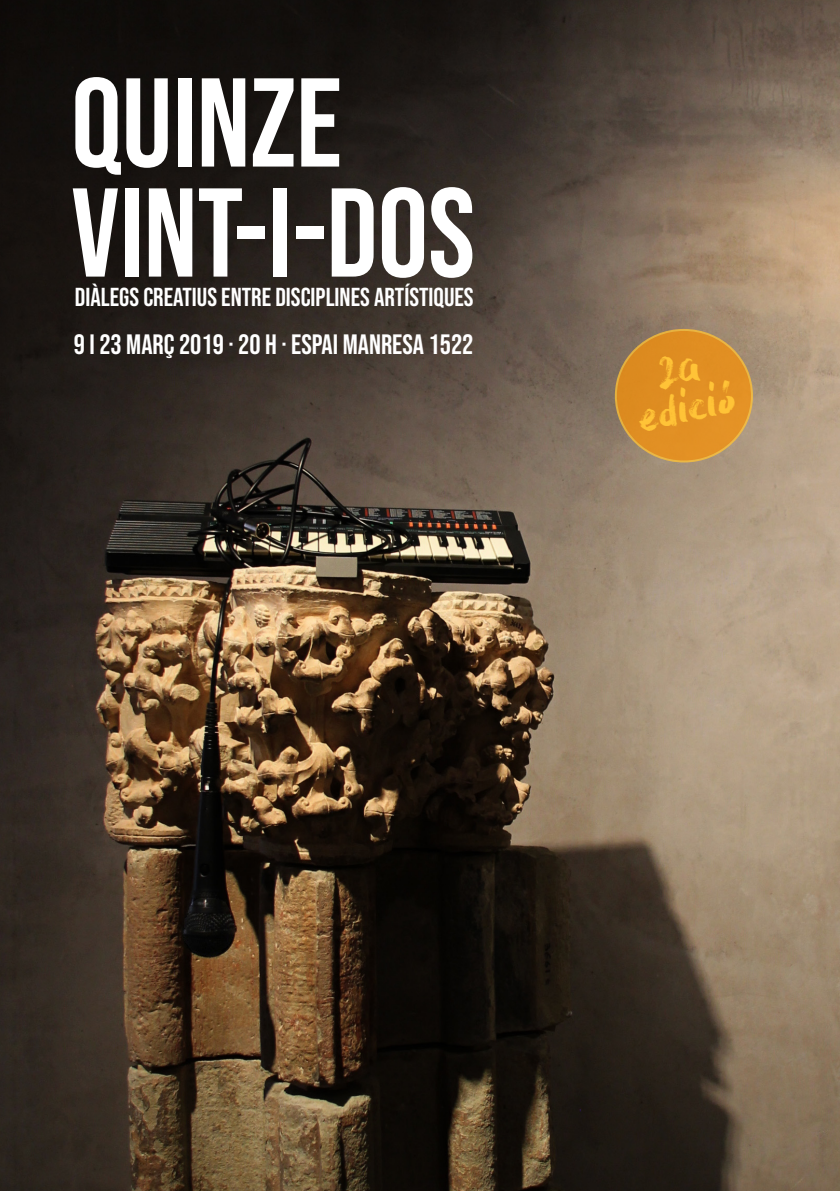
<style>
.page{position:relative;width:840px;height:1191px;background:#fff}
.page>*{position:absolute;margin:0;border:0;box-sizing:border-box;transform-origin:0 0}
.t1{font:126px "Bebas Neue";color:#fff}
.t2{font:40px "Dry Brush";color:#ffc337}
.t3{font:28px "Bebas Neue";color:#fff}
.t4{font:26px "Bebas Neue";color:#fff}
</style>
<div class="page">
<img style="left:0;top:0;width:839px;height:1191px">
<div style="left:615px;top:330px;width:136px;height:131px;background:#e18f23;border-radius:50%"></div>
<p class="t1" style="left:71px;top:52px;width:272px">QUINZE</p>
<p class="t1" style="left:71px;top:162px;width:405px">VINT-I-DOS</p>
<p class="t4" style="left:75px;top:283px;width:400px">DIÀLEGS CREATIUS ENTRE DISCIPLINES ARTÍSTIQUES</p>
<p class="t3" style="left:74px;top:329px;width:401px">9 I 23 MARÇ 2019 · 20 H · ESPAI MANRESA 1522</p>
<p class="t2" style="left:632px;top:395px;width:102px;rotate:-12deg">edició</p>
</div>
